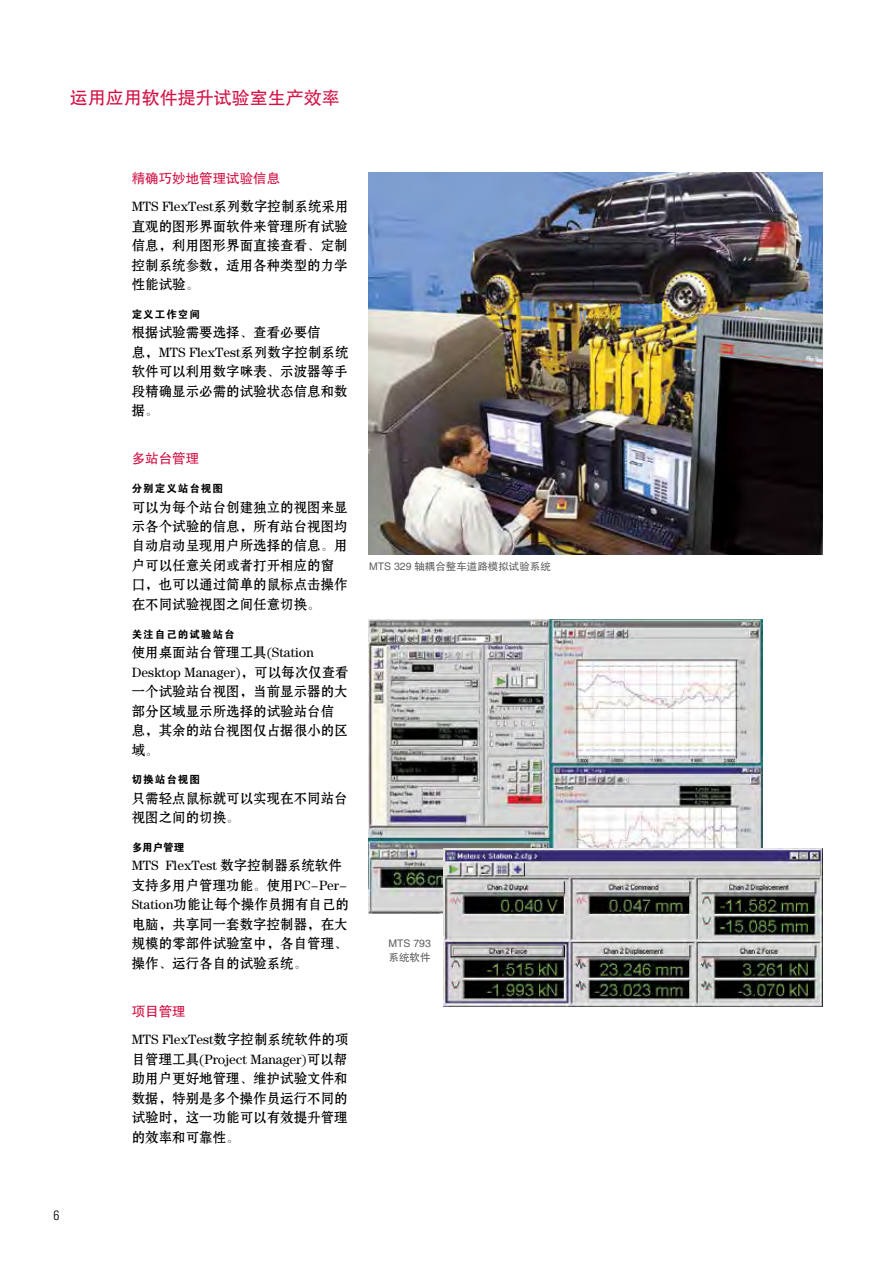
<style>
.page{position:relative;width:893px;height:1263px;background:#fff}
.page>*{position:absolute;margin:0;border:0;box-sizing:border-box;transform-origin:0 0}
.t1{font:18px "FZHTJW GB1 0";color:#d31245}
.t2{font:13.5px/19.5px "FZSHJW GB1 0";color:#000}
.t3{font:13.5px "FZHTJW GB1 0";color:#d31245}
.t4{font:300 condensed 13.5px "Univers LT Std";color:#000}
.t5{font:10.5px "FZDHTJW GB1 0";letter-spacing:.1em;color:#000}
.t6{font:10.5px/13.5px "FZHTJW GB1 0";color:#5f6062}
</style>
<div class="page">
<img style="left:368px;top:619px;width:395px;height:295px">
<img style="left:443px;top:848px;width:380px;height:158px">
<img style="left:368px;top:172px;width:454px;height:383px">
<h1 class="t1" style="left:70px;top:88px;width:272px">运用应用软件提升试验室生产效率</h1>
<p class="t3" style="left:132px;top:171px;width:150px">精确巧妙地管理试验信息</p>
<p class="t2" style="left:132px;top:198px;width:218px;text-align:justify">MTS FlexTest系列数字控制系统采用直观的图形界面软件来管理所有试验信息，利用图形界面直接查看、定制控制系统参数，适用各种类型的力学性能试验。</p>
<p class="t5" style="left:132px;top:309px;width:70px">定义工作空间</p>
<p class="t2" style="left:132px;top:324px;width:218px">根据试验需要选择、查看必要信<br>息，MTS FlexTest系列数字控制系统软件可以利用数字咪表、示波器等手段精确显示必需的试验状态信息和数据。</p>
<p class="t3" style="left:132px;top:451px;width:69px">多站台管理</p>
<p class="t5" style="left:132px;top:483px;width:93px">分别定义站台视图</p>
<p class="t2" style="left:132px;top:498px;width:217px">可以为每个站台创建独立的视图来显示各个试验的信息，所有站台视图均自动启动呈现用户所选择的信息。用户可以任意关闭或者打开相应的窗口，也可以通过简单的鼠标点击操作在不同试验视图之间任意切换。</p>
<p class="t5" style="left:132px;top:628px;width:104px">关注自己的试验站台</p>
<p class="t2" style="left:132px;top:643px;width:219px">使用桌面站台管理工具(Station<br>Desktop Manager)，可以每次仅查看一个试验站台视图，当前显示器的大部分区域显示所选择的试验站台信息，其余的站台视图仅占据很小的区域。</p>
<p class="t5" style="left:132px;top:774px;width:70px">切换站台视图</p>
<p class="t2" style="left:132px;top:789px;width:217px">只需轻点鼠标就可以实现在不同站台视图之间的切换。</p>
<p class="t5" style="left:132px;top:841px;width:54px">多用户管理</p>
<p class="t2" style="left:132px;top:856px;width:219px">MTS FlexTest 数字控制器系统软件支持多用户管理功能。使用PC-Per-<br>Station功能让每个操作员拥有自己的电脑，共享同一套数字控制器，在大规模的零部件试验室中，各自管理、操作、运行各自的试验系统。</p>
<p class="t3" style="left:132px;top:1003px;width:55px">项目管理</p>
<p class="t2" style="left:132px;top:1030px;width:218px;text-align:justify">MTS FlexTest数字控制系统软件的项目管理工具(Project Manager)可以帮助用户更好地管理、维护试验文件和数据，特别是多个操作员运行不同的试验时，这一功能可以有效提升管理的效率和可靠性。</p>
<p class="t6" style="left:369px;top:560px;width:183px">MTS 329 轴耦合整车道路模拟试验系统</p>
<p class="t6" style="left:388px;top:937px;width:44px">MTS 793系统软件</p>
<p class="t4" style="left:54px;top:1207px;width:7px">6</p>
</div>
